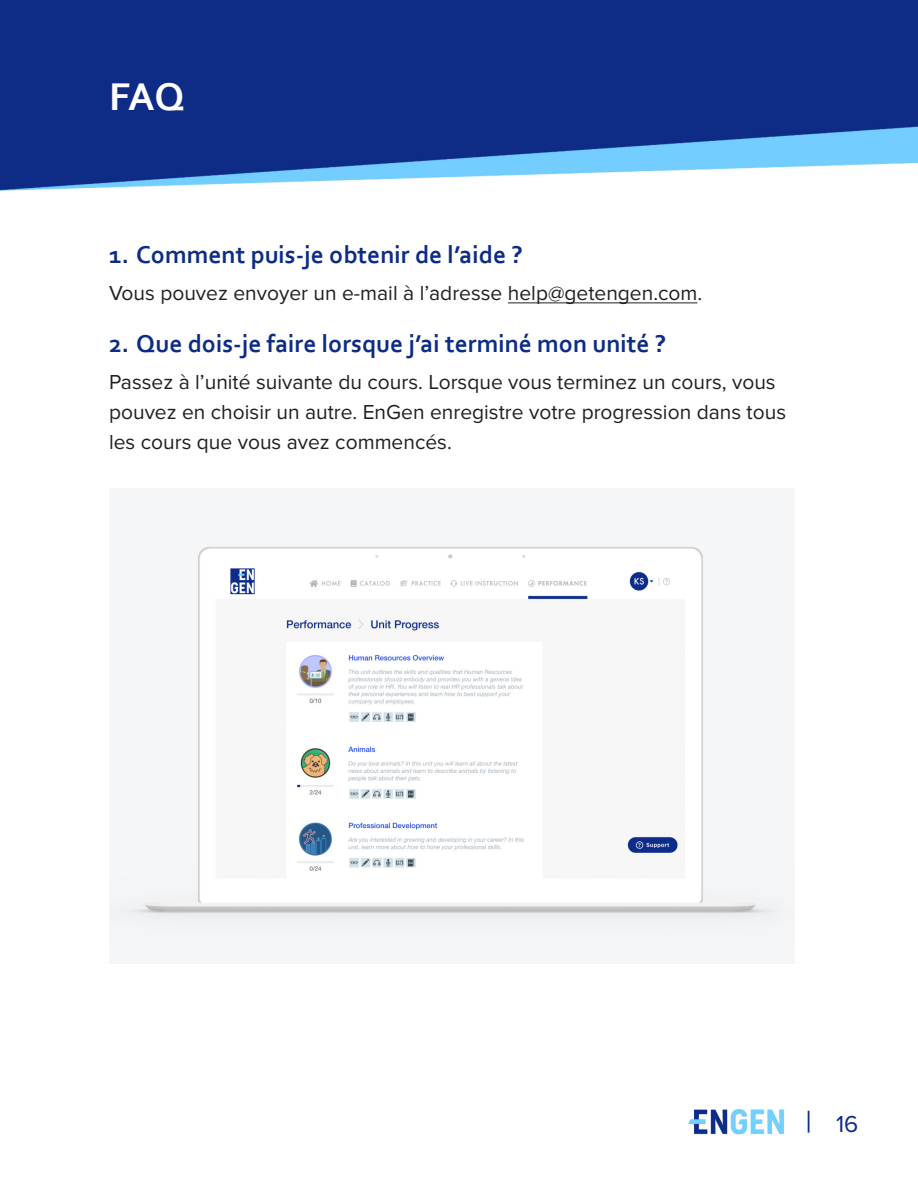
<style>
.page{position:relative;width:918px;height:1188px;background:#fff}
.page>*{position:absolute;margin:0;border:0;box-sizing:border-box;transform-origin:0 0}
.t1{font:700 40.5px "Corbel";color:#fff}
.t2{font:700 25.5px "Corbel";color:#0d2c86}
.t3{font:24px "Proxima Nova";color:#0d2c86}
.t4{font:21px/30px "Proxima Nova";color:#231f20}
.s1{font-size:31.05px}
</style>
<div class="page">
<img style="left:688px;top:1109px;width:96px;height:26px">
<hr style="left:508px;top:303px;width:189px;height:1px;background:#231f20">
<img style="left:0;top:0;width:918px;height:190px">
<img style="left:109px;top:488px;width:685px;height:475px">
<p class="t1" style="left:109px;top:72px;width:78px">FAQ</p>
<p class="t2" style="left:109px;top:239px;width:415px">1. Comment puis-je obtenir de l’aide ?</p>
<p class="t4" style="left:109px;top:278px;width:595px">Vous pouvez envoyer un e-mail à l’adresse help@getengen.com.</p>
<p class="t2" style="left:109px;top:328px;width:559px">2. Que dois-je faire lorsque j’ai terminé mon unité ?</p>
<p class="t4" style="left:109px;top:367px;width:679px">Passez à l’unité suivante du cours. Lorsque vous terminez un cours, vous pouvez en choisir un autre. EnGen enregistre votre progression dans tous les cours que vous avez commencés.</p>
<p class="t3" style="left:806px;top:1111px;width:54px"><span class="s1">|</span> 16</p>
</div>
